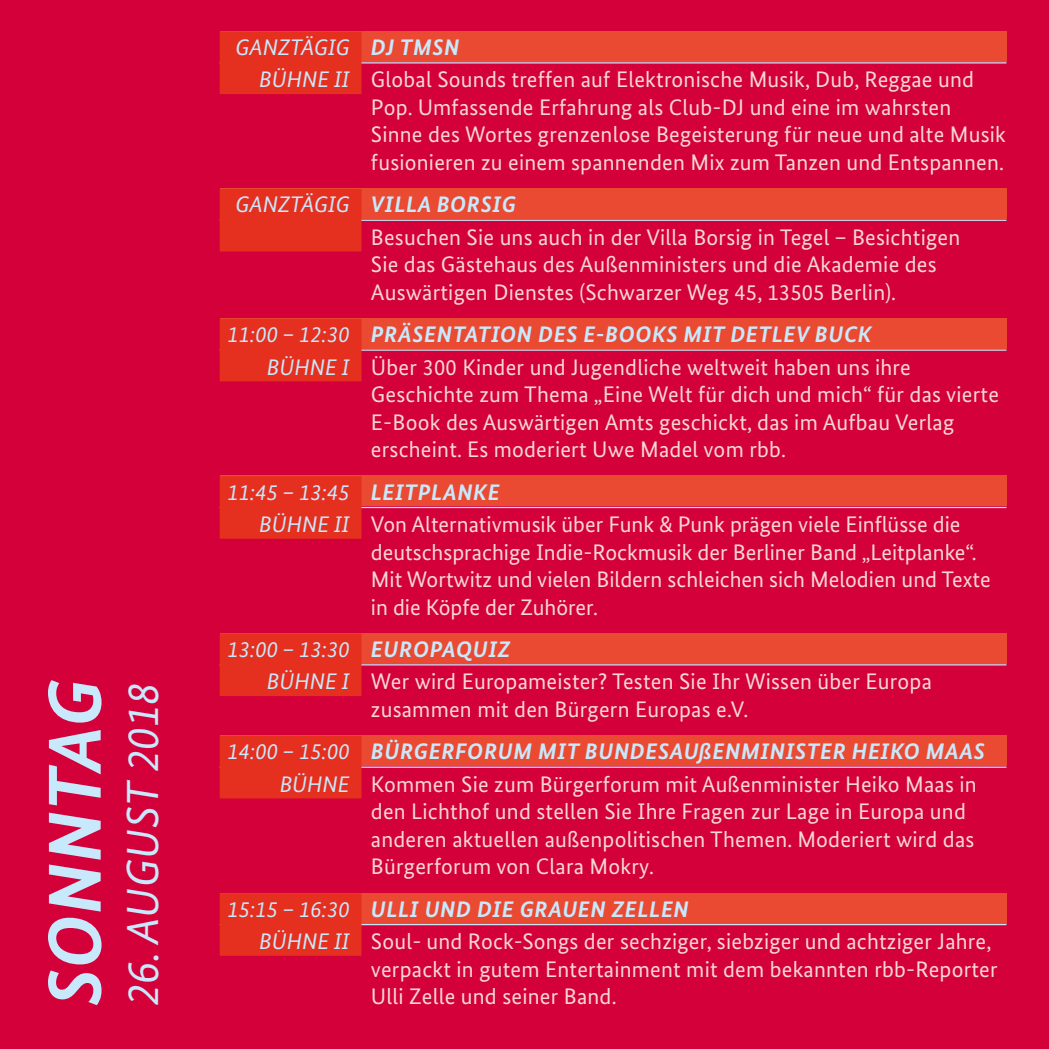
<style>
.page{position:relative;width:1049px;height:1049px;background:#d30039}
.page>*{position:absolute;margin:0;border:0;box-sizing:border-box;transform-origin:0 0}
.Tag{font:italic 700 75px "Bundes Sans";letter-spacing:.01em;color:#c8e8fb}
.Tag-2{font:italic 45px "Bundes Sans";letter-spacing:.005em;color:#c8e8fb}
.Termine_Text{font:22.5px/27.5px "Bundes Sans";letter-spacing:.01em;color:#f7d7d3}
.Termine_Veranstaltun{font:italic 700 22.5px "Bundes Sans";letter-spacing:.03em;color:#c8e8fb}
.Termine_Veranstaltun-2{font:italic 22.5px "Bundes Sans";color:#c8e8fb}
.s1{font-weight:700}
.s2{font-style:italic;color:#c8e8fb}
.s3{font-weight:400}
</style>
<div class="page">
<div style="left:220px;top:31px;width:786px;height:30px;background:#e94a31"></div>
<hr style="left:220px;top:62px;width:786px;height:2px;background:#c8e8fb">
<div style="left:220px;top:32px;width:141px;height:62px;background:#e6301f"></div>
<div style="left:220px;top:189px;width:786px;height:30px;background:#e94a31"></div>
<hr style="left:220px;top:220px;width:786px;height:1px;background:#c8e8fb">
<div style="left:220px;top:189px;width:141px;height:62px;background:#e6301f"></div>
<div style="left:220px;top:318px;width:786px;height:31px;background:#e94a31"></div>
<hr style="left:220px;top:349px;width:786px;height:2px;background:#c8e8fb">
<div style="left:220px;top:319px;width:141px;height:62px;background:#e6301f"></div>
<div style="left:220px;top:476px;width:786px;height:30px;background:#e94a31"></div>
<hr style="left:220px;top:507px;width:786px;height:1px;background:#c8e8fb">
<div style="left:220px;top:476px;width:141px;height:63px;background:#e6301f"></div>
<div style="left:220px;top:633px;width:786px;height:30px;background:#e94a31"></div>
<hr style="left:220px;top:664px;width:786px;height:1px;background:#c8e8fb">
<div style="left:220px;top:633px;width:141px;height:63px;background:#e6301f"></div>
<div style="left:220px;top:735px;width:786px;height:31px;background:#e94a31"></div>
<hr style="left:220px;top:766px;width:786px;height:2px;background:#c8e8fb">
<div style="left:220px;top:736px;width:141px;height:62px;background:#e6301f"></div>
<div style="left:220px;top:893px;width:786px;height:30px;background:#e94a31"></div>
<hr style="left:220px;top:924px;width:786px;height:1px;background:#c8e8fb">
<div style="left:220px;top:893px;width:141px;height:63px;background:#e6301f"></div>
<p class="Tag" style="left:29px;top:1006px;width:328px;rotate:-90deg">SONNTAG</p>
<p class="Tag-2" style="left:115px;top:1006px;width:326px;rotate:-90deg">26. AUGUST 2018</p>
<p class="Termine_Veranstaltun-2" style="left:236px;top:34px;width:225px">GANZTÄGIG <span class="s1">DJ TMSN</span></p>
<p class="Termine_Text" style="left:371px;top:66px;width:636px;text-indent:-112px"><span class="s2">BÜHNE II</span> Global Sounds treffen auf Elektronische Musik, Dub, Reggae und Pop. Umfassende Erfahrung als Club-DJ und eine im wahrsten Sinne des Wortes grenzenlose Begeisterung für neue und alte Musik fusionieren zu einem spannenden Mix zum Tanzen und Entspannen.</p>
<p class="Termine_Veranstaltun" style="left:236px;top:191px;width:282px"><span class="s3">GANZTÄGIG</span> VILLA BORSIG</p>
<p class="Termine_Text" style="left:371px;top:223px;width:591px">Besuchen Sie uns auch in der Villa Borsig in Tegel – Besichtigen<br>Sie das Gästehaus des Außenministers und die Akademie des<br>Auswärtigen Dienstes (Schwarzer Weg 45, 13505 Berlin).</p>
<p class="Termine_Veranstaltun" style="left:227px;top:321px;width:645px"><span class="s3">11:00 – 12:30</span> PRÄSENTATION DES E-BOOKS MIT DETLEV BUCK</p>
<p class="Termine_Text" style="left:371px;top:353px;width:629px;text-indent:-104px"><span class="s2">BÜHNE I</span> Über 300 Kinder und Jugendliche weltweit haben uns ihre Geschichte zum Thema „Eine Welt für dich und mich“ für das vierte E-Book des Auswärtigen Amts geschickt, das im Aufbau Verlag erscheint. Es moderiert Uwe Madel vom rbb.</p>
<p class="Termine_Veranstaltun-2" style="left:227px;top:478px;width:274px">11:45 – 13:45 <span class="s1">LEITPLANKE</span></p>
<p class="Termine_Text" style="left:371px;top:510px;width:621px;text-indent:-112px"><span class="s2">BÜHNE II</span> Von Alternativmusik über Funk &amp; Punk prägen viele Einflüsse die deutschsprachige Indie-Rockmusik der Berliner Band „Leitplanke“.<br>Mit Wortwitz und vielen Bildern schleichen sich Melodien und Texte in die Köpfe der Zuhörer.</p>
<p class="Termine_Veranstaltun-2" style="left:227px;top:635px;width:284px">13:00 – 13:30 <span class="s1">EUROPAQUIZ</span></p>
<p class="Termine_Text" style="left:371px;top:668px;width:562px;text-indent:-104px"><span class="s2">BÜHNE I</span> Wer wird Europameister? Testen Sie Ihr Wissen über Europa zusammen mit den Bürgern Europas e.V.</p>
<p class="Termine_Veranstaltun" style="left:227px;top:738px;width:759px"><span class="s3">14:00 – 15:00</span> BÜRGERFORUM MIT BUNDESAUßENMINISTER HEIKO MAAS</p>
<p class="Termine_Text" style="left:371px;top:770px;width:607px;text-indent:-91px"><span class="s2">BÜHNE</span> Kommen Sie zum Bürgerforum mit Außenminister Heiko Maas in den Lichthof und stellen Sie Ihre Fragen zur Lage in Europa und anderen aktuellen außenpolitischen Themen. Moderiert wird das Bürgerforum von Clara Mokry.</p>
<p class="Termine_Veranstaltun" style="left:227px;top:895px;width:463px"><span class="s3">15:15 – 16:30</span> ULLI UND DIE GRAUEN ZELLEN</p>
<p class="Termine_Text" style="left:259px;top:927px;width:740px;text-align:right"><span class="s2">BÜHNE II</span> Soul- und Rock-Songs der sechziger, siebziger und achtziger Jahre, verpackt in gutem Entertainment mit dem bekannten rbb-Reporter</p>
<p class="Termine_Text" style="left:371px;top:982px;width:247px">Ulli Zelle und seiner Band.</p>
</div>
